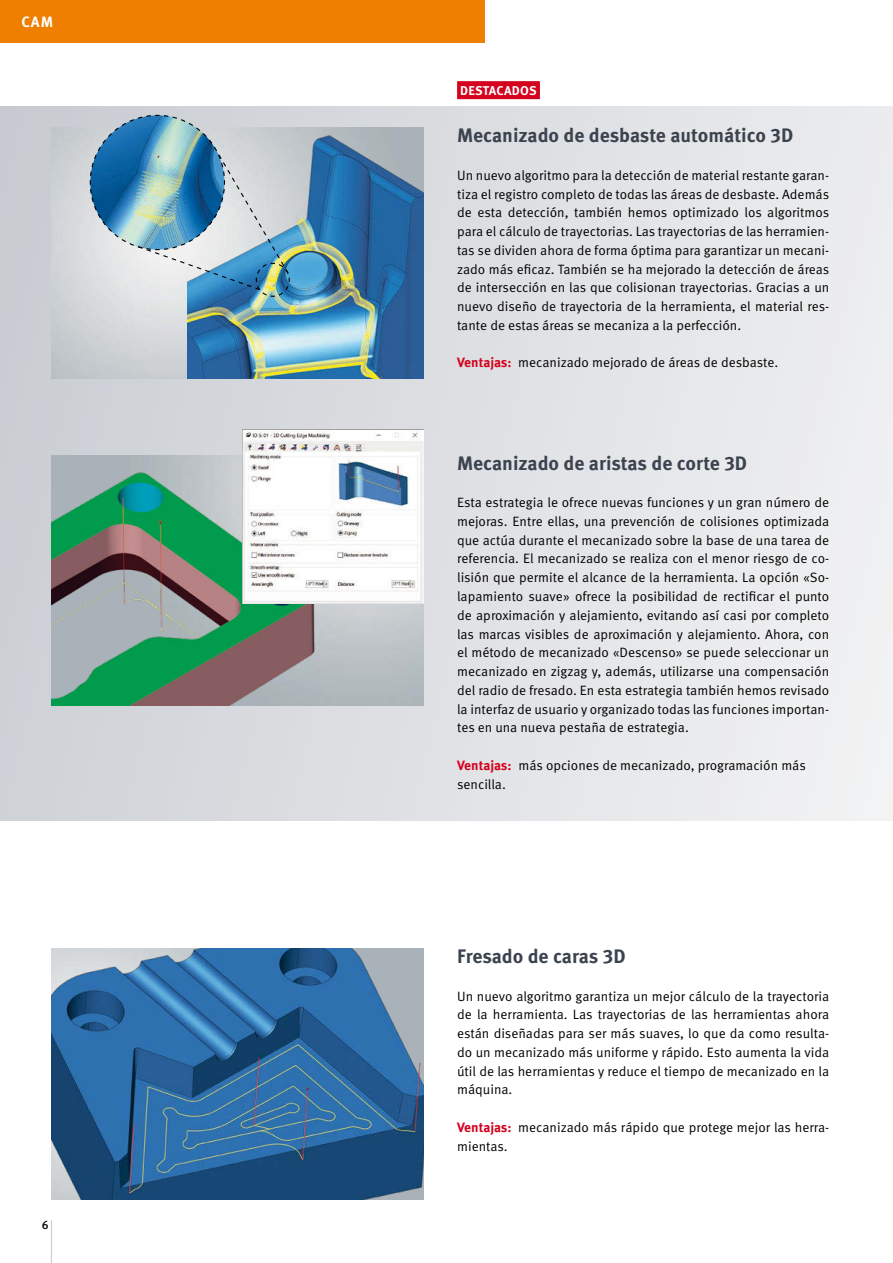
<style>
.page{position:relative;width:893px;height:1263px;background:#fff}
.page>*{position:absolute;margin:0;border:0;box-sizing:border-box;transform-origin:0 0}
.t1{font:700 19.5px "Meta Pro";color:#3b434f}
.t2{font:700 15px "Meta Pro";color:#fff}
.t3{font:13.5px/18.8px "Meta Pro";color:#000;text-align:justify}
.t4{font:700 12.75px "Meta Pro";letter-spacing:.015em;color:#fff}
.t5{font:500 12px "Meta Pro";color:#000}
.s1{font-weight:700;color:#d4021d}
</style>
<div class="page">
<div style="left:0;top:0;width:485px;height:43px;background:#ee7f00"></div>
<hr style="left:51px;top:1220px;width:1px;height:43px;background:#c5c9d0">
<div style="left:0;top:106px;width:893px;height:715px;background:linear-gradient(to right,#cbcfd5,#eff0f1)"></div>
<img style="left:51px;top:128px;width:136px;height:250px">
<img style="left:330px;top:604px;width:93px;height:102px">
<img style="left:51px;top:948px;width:372px;height:251px">
<div style="left:457px;top:81px;width:83px;height:18px;background:#d4021d"></div>
<img style="left:187px;top:128px;width:236px;height:250px">
<img style="left:51px;top:455px;width:279px;height:251px">
<img style="left:89px;top:114px;width:201px;height:183px">
<img style="left:242px;top:429px;width:181px;height:175px">
<p class="t2" style="left:21px;top:12px;width:34px">CAM</p>
<p class="t5" style="left:42px;top:1217px;width:8px">6</p>
<p class="t4" style="left:460px;top:82px;width:78px">DESTACADOS</p>
<h1 class="t1" style="left:457px;top:123px;width:338px">Mecanizado de desbaste automático 3D</h1>
<p class="t3" style="left:457px;top:166px;width:374px">Un nuevo algoritmo para la detección de material restante garan&shy;tiza el registro completo de todas las áreas de desbaste. Además de esta detección, también hemos optimizado los algoritmos para el cálculo de trayectorias. Las trayectorias de las herramien&shy;tas se dividen ahora de forma óptima para garantizar un mecani&shy;zado más eficaz. También se ha mejorado la detección de áreas de intersección en las que colisionan trayectorias. Gracias a un nuevo diseño de trayectoria de la herramienta, el material res&shy;tante de estas áreas se mecaniza a la perfección.</p>
<p class="t3" style="left:457px;top:353px;width:323px"><span class="s1">Ventajas:</span> mecanizado mejorado de áreas de desbaste.</p>
<h1 class="t1" style="left:457px;top:451px;width:292px">Mecanizado de aristas de corte 3D</h1>
<p class="t3" style="left:457px;top:493px;width:374px">Esta estrategia le ofrece nuevas funciones y un gran número de mejoras. Entre ellas, una prevención de colisiones optimizada que actúa durante el mecanizado sobre la base de una tarea de referencia. El mecanizado se realiza con el menor riesgo de co&shy;lisión que permite el alcance de la herramienta. La opción «So&shy;lapamiento suave» ofrece la posibilidad de rectificar el punto de aproximación y alejamiento, evitando así casi por completo las marcas visibles de aproximación y alejamiento. Ahora, con el método de mecanizado «Descenso» se puede seleccionar un mecanizado en zigzag y, además, utilizarse una compensación del radio de fresado. En esta estrategia también hemos revisado la interfaz de usuario y organizado todas las funciones importan&shy;tes en una nueva pestaña de estrategia.</p>
<p class="t3" style="left:457px;top:756px;width:350px"><span class="s1">Ventajas:</span> más opciones de mecanizado, programación más sencilla.</p>
<h1 class="t1" style="left:457px;top:944px;width:170px">Fresado de caras 3D</h1>
<p class="t3" style="left:457px;top:987px;width:374px">Un nuevo algoritmo garantiza un mejor cálculo de la trayectoria de la herramienta. Las trayectorias de las herramientas ahora están diseñadas para ser más suaves, lo que da como resulta&shy;do un mecanizado más uniforme y rápido. Esto aumenta la vida útil de las herramientas y reduce el tiempo de mecanizado en la máquina.</p>
<p class="t3" style="left:457px;top:1118px;width:374px"><span class="s1">Ventajas:</span> mecanizado más rápido que protege mejor las herra&shy;mientas.</p>
</div>
